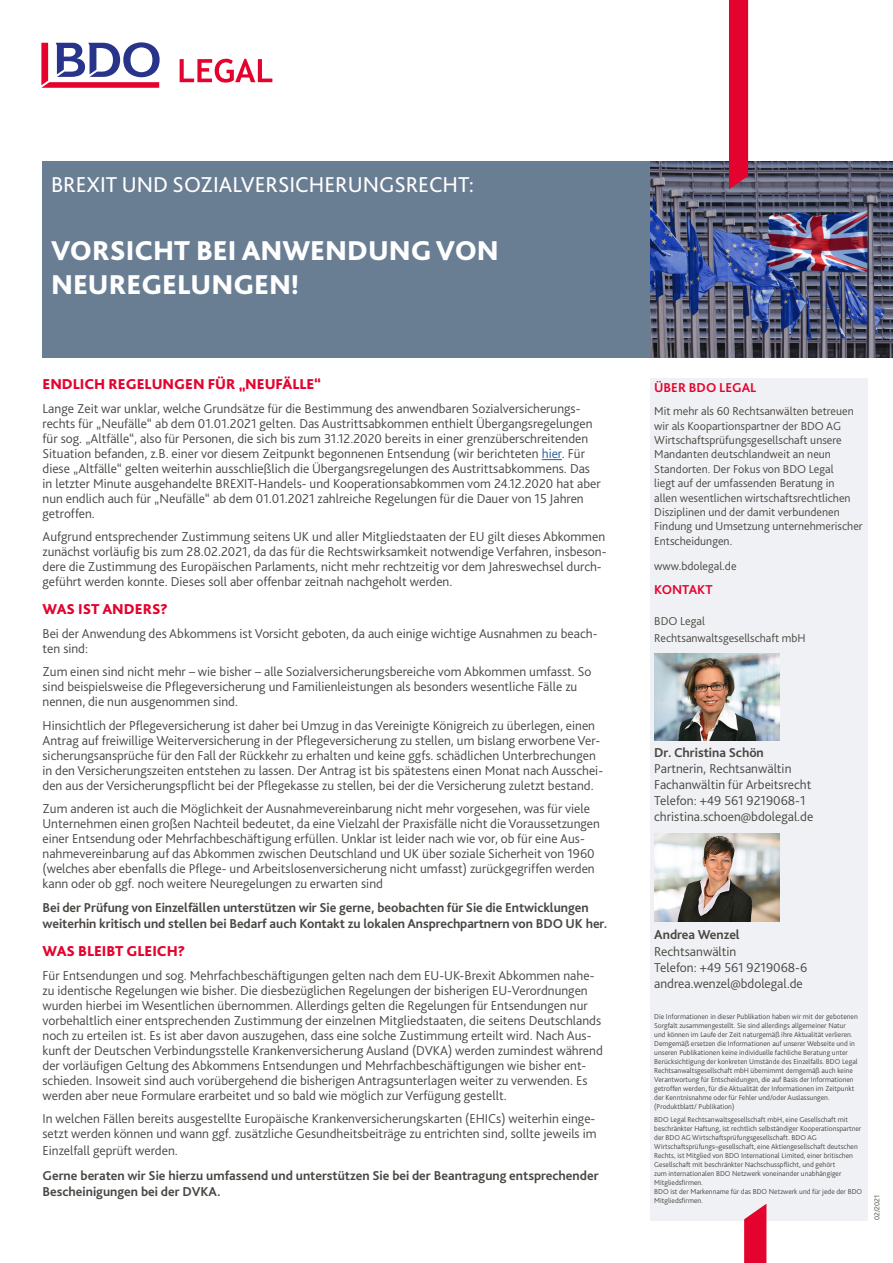
<style>
.page{position:relative;width:893px;height:1263px;background:#fff}
.page>*{position:absolute;margin:0;border:0;box-sizing:border-box;transform-origin:0 0}
.t1{font:800 28.5px/34.2px "Bliss Pro";color:#fff}
.t2{font:22.5px "Bliss Pro";color:#fff}
.t3{font:800 15px "Bliss Pro";color:#e4032e}
.t4{font:300 13.5px/15px "Bliss Pro";color:#494643}
.t5{font:700 13.5px/16.5px "Bliss Pro";letter-spacing:-.005em;color:#494643}
.t6{font:700 13.5px "Bliss Pro";color:#e4032e}
.t7{font:300 12px/14.4px "Bliss Pro";color:#494643}
.t8{font:300 7.5px/9px "Bliss Pro";color:#494643}
.s1{color:#275b9b}
</style>
<div class="page">
<img style="left:650px;top:162px;width:243px;height:196px">
<div style="left:650px;top:378px;width:217px;height:842px;background:#f0f1f4"></div>
<img style="left:654px;top:653px;width:125px;height:87px">
<div style="left:43px;top:162px;width:607px;height:196px;background:#697d93"></div>
<svg style="left:542px;top:459px;width:20px;height:1px"></svg>
<div style="left:729px;top:0;width:19px;height:189px;background:#e4032e"></div>
<img style="left:654px;top:834px;width:125px;height:87px">
<svg style="left:744px;top:1204px;width:22px;height:59px"></svg>
<svg style="left:41px;top:42px;width:119px;height:46px"></svg>
<svg style="left:180px;top:59px;width:92px;height:24px"></svg>
<h2 class="t2" style="left:51px;top:170px;width:424px">BREXIT UND SOZIALVERSICHERUNGSRECHT:</h2>
<h1 class="t1" style="left:51px;top:233px;width:449px">VORSICHT BEI ANWENDUNG VON<br>NEUREGELUNGEN!</h1>
<p class="t3" style="left:43px;top:375px;width:280px">ENDLICH REGELUNGEN FÜR „NEUFÄLLE“</p>
<p class="t4" style="left:43px;top:400px;width:560px">Lange Zeit war unklar, welche Grundsätze für die Bestimmung des anwendbaren Sozialversicherungs&shy;rechts für „Neufälle“ ab dem 01.01.2021 gelten. Das Austrittsabkommen enthielt Übergangsregelungen für sog. „Altfälle“, also für Personen, die sich bis zum 31.12.2020 bereits in einer grenzüberschreitenden Situation befanden, z.B. einer vor diesem Zeitpunkt begonnenen Entsendung (wir berichteten <span class="s1">hier</span>. Für diese „Altfälle“ gelten weiterhin ausschließlich die Übergangsregelungen des Austrittsabkommens. Das in letzter Minute ausgehandelte BREXIT-Handels- und Kooperationsabkommen vom 24.12.2020 hat aber nun endlich auch für „Neufälle“ ab dem 01.01.2021 zahlreiche Regelungen für die Dauer von 15 Jahren getroffen.</p>
<p class="t4" style="left:43px;top:529px;width:565px">Aufgrund entsprechender Zustimmung seitens UK und aller Mitgliedstaaten der EU gilt dieses Abkommen zunächst vorläufig bis zum 28.02.2021, da das für die Rechtswirksamkeit notwendige Verfahren, insbeson&shy;dere die Zustimmung des Europäischen Parlaments, nicht mehr rechtzeitig vor dem Jahreswechsel durch&shy;geführt werden konnte. Dieses soll aber offenbar zeitnah nachgeholt werden.</p>
<p class="t3" style="left:43px;top:600px;width:127px">WAS IST ANDERS?</p>
<p class="t4" style="left:43px;top:625px;width:556px">Bei der Anwendung des Abkommens ist Vorsicht geboten, da auch einige wichtige Ausnahmen zu beach&shy;ten sind:</p>
<p class="t4" style="left:43px;top:664px;width:550px">Zum einen sind nicht mehr – wie bisher – alle Sozialversicherungsbereiche vom Abkommen umfasst. So sind beispielsweise die Pflegeversicherung und Familienleistungen als besonders wesentliche Fälle zu nennen, die nun ausgenommen sind.</p>
<p class="t4" style="left:43px;top:717px;width:562px">Hinsichtlich der Pflegeversicherung ist daher bei Umzug in das Vereinigte Königreich zu überlegen, einen Antrag auf freiwillige Weiterversicherung in der Pflegeversicherung zu stellen, um bislang erworbene Ver&shy;sicherungsansprüche für den Fall der Rückkehr zu erhalten und keine ggfs. schädlichen Unterbrechungen in den Versicherungszeiten entstehen zu lassen. Der Antrag ist bis spätestens einen Monat nach Ausschei&shy;den aus der Versicherungspflicht bei der Pflegekasse zu stellen, bei der die Versicherung zuletzt bestand.</p>
<p class="t4" style="left:43px;top:801px;width:559px">Zum anderen ist auch die Möglichkeit der Ausnahmevereinbarung nicht mehr vorgesehen, was für viele Unternehmen einen großen Nachteil bedeutet, da eine Vielzahl der Praxisfälle nicht die Voraussetzungen einer Entsendung oder Mehrfachbeschäftigung erfüllen. Unklar ist leider nach wie vor, ob für eine Aus&shy;nahmevereinbarung auf das Abkommen zwischen Deutschland und UK über soziale Sicherheit von 1960 (welches aber ebenfalls die Pflege- und Arbeitslosenversicherung nicht umfasst) zurückgegriffen werden kann oder ob ggf. noch weitere Neuregelungen zu erwarten sind</p>
<p class="t5" style="left:43px;top:899px;width:566px">Bei der Prüfung von Einzelfällen unterstützen wir Sie gerne, beobachten für Sie die Entwicklungen weiterhin kritisch und stellen bei Bedarf auch Kontakt zu lokalen Ansprechpartnern von BDO UK her.</p>
<p class="t3" style="left:43px;top:942px;width:144px">WAS BLEIBT GLEICH?</p>
<p class="t4" style="left:43px;top:967px;width:562px">Für Entsendungen und sog. Mehrfachbeschäftigungen gelten nach dem EU-UK-Brexit Abkommen nahe&shy;zu identische Regelungen wie bisher. Die diesbezüglichen Regelungen der bisherigen EU-Verordnungen wurden hierbei im Wesentlichen übernommen. Allerdings gelten die Regelungen für Entsendungen nur vorbehaltlich einer entsprechenden Zustimmung der einzelnen Mitgliedstaaten, die seitens Deutschlands noch zu erteilen ist. Es ist aber davon auszugehen, dass eine solche Zustimmung erteilt wird. Nach Aus&shy;kunft der Deutschen Verbindungsstelle Krankenversicherung Ausland (DVKA) werden zumindest während der vorläufigen Geltung des Abkommens Entsendungen und Mehrfachbeschäftigungen wie bisher ent&shy;schieden. Insoweit sind auch vorübergehend die bisherigen Antragsunterlagen weiter zu verwenden. Es werden aber neue Formulare erarbeitet und so bald wie möglich zur Verfügung gestellt.</p>
<p class="t4" style="left:43px;top:1111px;width:556px">In welchen Fällen bereits ausgestellte Europäische Krankenversicherungskarten (EHICs) weiterhin einge&shy;setzt werden können und wann ggf. zusätzliche Gesundheitsbeiträge zu entrichten sind, sollte jeweils im</p>
<p class="t4" style="left:43px;top:1142px;width:137px">Einzelfall geprüft werden.</p>
<p class="t5" style="left:43px;top:1167px;width:558px">Gerne beraten wir Sie hierzu umfassend und unterstützen Sie bei der Beantragung entsprechender<br>Bescheinigungen bei der DVKA.</p>
<p class="t6" style="left:654px;top:379px;width:104px">ÜBER BDO LEGAL</p>
<p class="t7" style="left:654px;top:404px;width:210px">Mit mehr als 60 Rechtsanwälten betreuen wir als Koopartionspartner der BDO AG Wirtschaftsprüfungsgesellschaft unsere Mandanten deutschlandweit an neun Standorten. Der Fokus von BDO Legal<br>liegt auf der umfassenden Beratung in<br>allen wesentlichen wirtschaftsrechtlichen Disziplinen und der damit verbundenen Findung und Umsetzung unternehmerischer Entscheidungen.</p>
<p class="t7" style="left:654px;top:558px;width:84px">www.bdolegal.de</p>
<p class="t6" style="left:654px;top:581px;width:60px">KONTAKT</p>
<p class="t7" style="left:654px;top:613px;width:153px;line-height:16.2px">BDO Legal<br>Rechtsanwaltsgesellschaft mbH</p>
<p class="t5" style="left:654px;top:744px;width:111px">Dr. Christina Schön</p>
<p class="t4" style="left:654px;top:760px;width:161px;line-height:16.2px">Partnerin, Rechtsanwältin<br>Fachanwältin für Arbeitsrecht<br>Telefon: +49 561 9219068-1 christina.schoen@bdolegal.de</p>
<p class="t5" style="left:654px;top:926px;width:87px">Andrea Wenzel</p>
<p class="t4" style="left:654px;top:943px;width:155px;line-height:16.2px">Rechtsanwältin<br>Telefon: +49 561 9219068-6 andrea.wenzel@bdolegal.de</p>
<p class="t8" style="left:654px;top:1011px;width:205px">Die Informationen in dieser Publikation haben wir mit der gebotenen Sorgfalt zusammengestellt. Sie sind allerdings allgemeiner Natur und können im Laufe der Zeit naturgemäß ihre Aktualität verlieren.<br>Demgemäß ersetzen die Informationen auf unserer Webseite und in unseren Publikationen keine individuelle fachliche Beratung unter Berücksichtigung der konkreten Umstände des Einzelfalls. BDO Legal Rechtsanwaltsgesellschaft mbH übernimmt demgemäß auch keine Verantwortung für Entscheidungen, die auf Basis der Informationen getroffen werden, für die Aktualität der Informationen im Zeitpunkt der Kenntnisnahme oder für Fehler und/oder Auslassungen. (Produktblatt/ Publikation)</p>
<p class="t8" style="left:654px;top:1114px;width:209px">BDO Legal Rechtsanwaltsgesellschaft mbH, eine Gesellschaft mit beschränkter Haftung, ist rechtlich selbständiger Kooperationspartner der BDO AG Wirtschaftsprüfungsgesellschaft. BDO AG Wirtschaftsprüfungs¬gesellschaft, eine Aktiengesellschaft deutschen Rechts, ist Mitglied von BDO International Limited, einer britischen Gesellschaft mit beschränkter Nachschusspflicht, und gehört<br>zum internationalen BDO Netzwerk voneinander unabhängiger Mitgliedsfirmen.<br>BDO ist der Markenname für das BDO Netzwerk und für jede der BDO Mitgliedsfirmen.</p>
<p class="t8" style="left:872px;top:1220px;width:27px;rotate:-90deg">02/2021</p>
</div>
